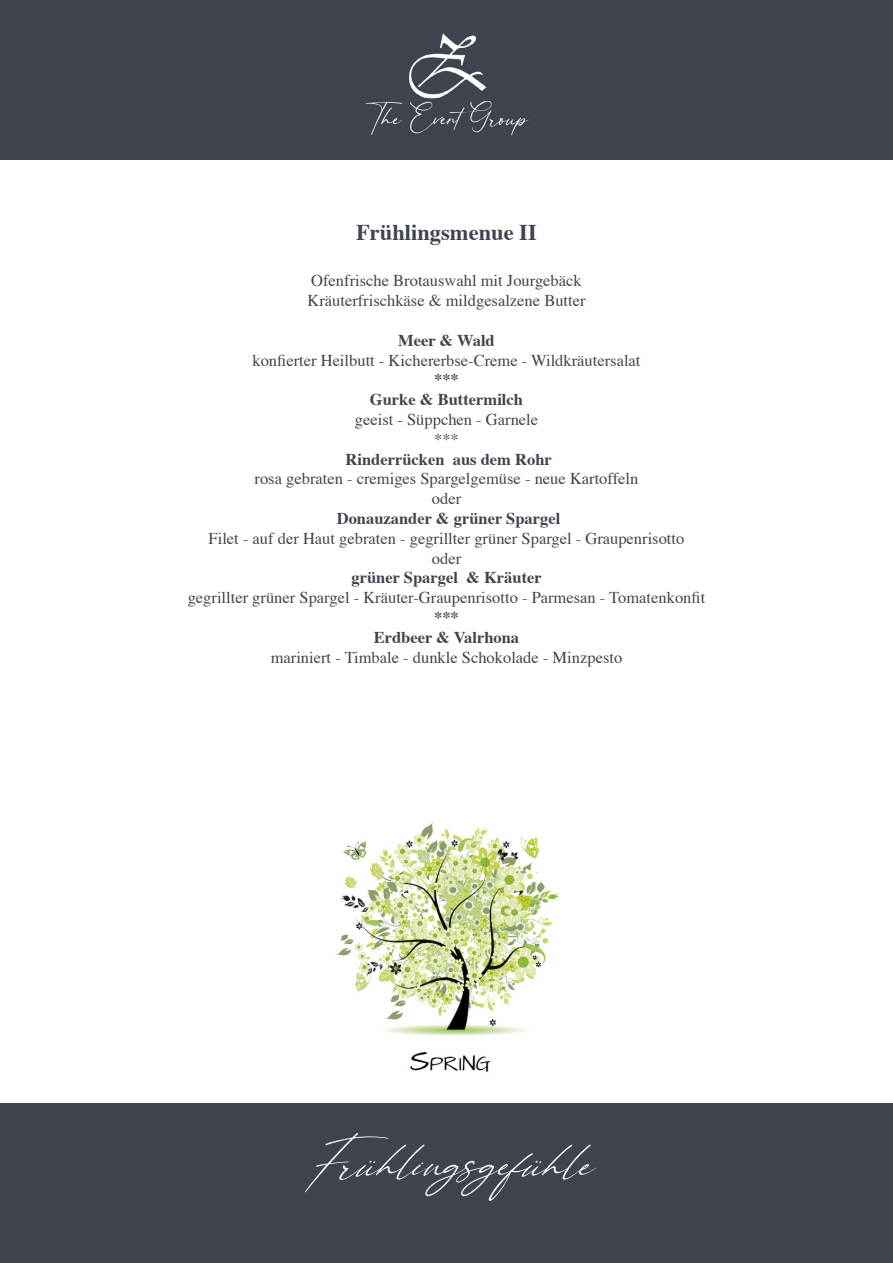
<style>
.page{position:relative;width:893px;height:1263px;background:#fff}
.page>*{position:absolute;margin:0;border:0;box-sizing:border-box;transform-origin:0 0}
.t1{font:italic 90px "Eternal Amsterdam";color:#fff}
.t2{font:700 22.5px "Times";color:#40444e}
.t3{font:16.5px/19.8px "Times";color:#40444e;text-align:center}
.t4{font:700 16.5px/19.8px "Times";color:#40444e;text-align:center}
</style>
<div class="page">
<div style="left:0;top:0;width:893px;height:159px;background:#40444e"></div>
<img style="left:365px;top:33px;width:164px;height:103px">
<div style="left:0;top:1103px;width:893px;height:160px;background:#40444e"></div>
<img style="left:336px;top:823px;width:223px;height:249px">
<h2 class="t2" style="left:356px;top:210px;width:182px">Frühlingsmenue II</h2>
<p class="t3" style="left:307px;top:270px;width:280px;text-align:left">Ofenfrische Brotauswahl mit Jourgebäck<br>Kräuterfrischkäse &amp; mildgesalzene Butter</p>
<p class="t4" style="left:398px;top:329px;width:98px">Meer &amp; Wald</p>
<p class="t3" style="left:252px;top:349px;width:390px">konfierter Heilbutt - Kichererbse-Creme - Wildkräutersalat</p>
<p class="t4" style="left:370px;top:368px;width:155px">***<br>Gurke &amp; Buttermilch</p>
<p class="t3" style="left:355px;top:408px;width:185px">geeist - Süppchen - Garnele ***</p>
<p class="t4" style="left:346px;top:447px;width:208px">Rinderrücken aus dem Rohr</p>
<p class="t3" style="left:255px;top:468px;width:385px">rosa gebraten - cremiges Spargelgemüse - neue Kartoffeln oder</p>
<p class="t4" style="left:337px;top:507px;width:225px">Donauzander &amp; grüner Spargel</p>
<p class="t3" style="left:209px;top:527px;width:477px">Filet - auf der Haut gebraten - gegrillter grüner Spargel - Graupenrisotto oder</p>
<p class="t4" style="left:351px;top:566px;width:192px">grüner Spargel &amp; Kräuter</p>
<p class="t3" style="left:188px;top:586px;width:519px">gegrillter grüner Spargel - Kräuter-Graupenrisotto - Parmesan - Tomatenkonfit</p>
<p class="t4" style="left:374px;top:606px;width:147px">***<br>Erdbeer &amp; Valrhona</p>
<p class="t3" style="left:271px;top:646px;width:353px">mariniert - Timbale - dunkle Schokolade - Minzpesto</p>
<h1 class="t1" style="left:306px;top:1120px;width:282px">Frühlingsgefühle</h1>
</div>
